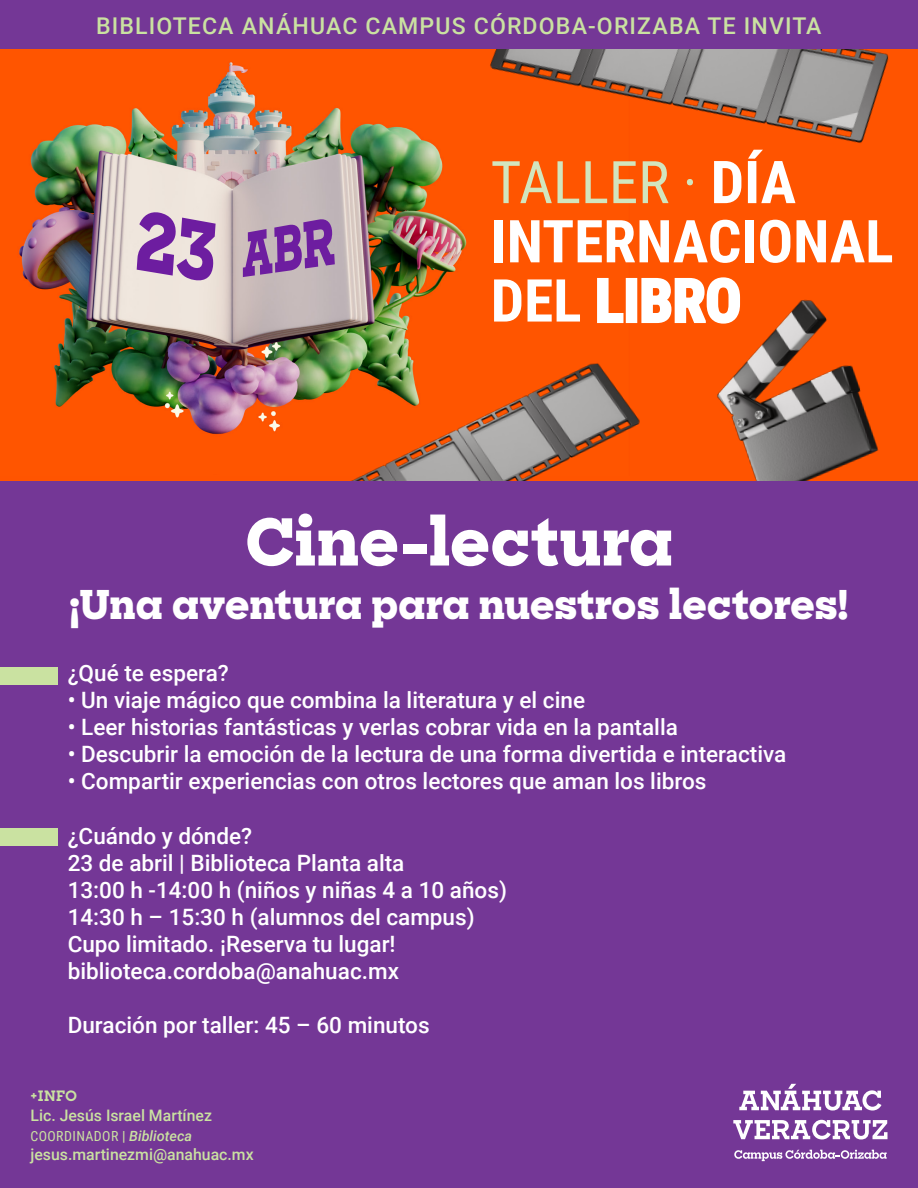
<style>
.page{position:relative;width:918px;height:1188px;background:#fff}
.page>*{position:absolute;margin:0;border:0;box-sizing:border-box;transform-origin:0 0}
.t1{font:800 64.65px "Sharp Slab";color:#fff}
.t2{font:700 59.25px/59.2px "Roboto Condensed";color:#fff}
.t3{font:58.8px "Roboto Condensed";color:#d2e5be}
.t4{font:800 39.75px "Sharp Slab";letter-spacing:-.015em;color:#fff}
.t5{font:500 23.1px "Roboto";letter-spacing:.05em;color:#cae2a1}
.t6{font:500 22.5px/27px "Roboto";color:#fff}
.t7{font:500 15.75px "Roboto";color:#cae2a1}
.t8{font:700 14.4px "Sharp Slab";color:#cae2a1}
.t9{font:13.95px "Roboto Condensed";letter-spacing:.03em;color:#cae2a1}
.s1{font-weight:700;font-size:59.25px;color:#fff}
.s2{font-family:"Roboto";font-weight:500}
.s3{font-family:"Roboto";font-weight:500;font-style:italic;font-size:14.4px}
</style>
<div class="page">
<div style="left:0;top:24px;width:918px;height:565px;background:#ff5400"></div>
<img style="left:19px;top:62px;width:611px;height:372px">
<svg style="left:137px;top:211px;width:79px;height:71px;background:#ac7ebd"></svg>
<svg style="left:243px;top:218px;width:92px;height:59px;background:#996bac"></svg>
<img style="left:401px;top:49px;width:488px;height:180px">
<img style="left:231px;top:336px;width:409px;height:145px">
<svg style="left:596px;top:276px;width:29px;height:49px"></svg>
<div style="left:626px;top:278px;width:11px;height:45px;border:3px solid #fff"></div>
<svg style="left:641px;top:277px;width:42px;height:47px"></svg>
<img style="left:683px;top:277px;width:196px;height:204px">
<div style="left:0;top:0;width:918px;height:49px;background:#743796"></div>
<div style="left:0;top:481px;width:918px;height:707px;background:#743796"></div>
<div style="left:0;top:667px;width:58px;height:18px;background:#cae2a1"></div>
<div style="left:0;top:828px;width:58px;height:18px;background:#cae2a1"></div>
<svg style="left:739px;top:1084px;width:143px;height:27px"></svg>
<svg style="left:733px;top:1120px;width:154px;height:19px"></svg>
<svg style="left:734px;top:1150px;width:153px;height:11px"></svg>
<p class="t5" style="left:96px;top:10px;width:727px">BIBLIOTECA ANÁHUAC CAMPUS CÓRDOBA-ORIZABA TE INVITA</p>
<h3 class="t3" style="left:491px;top:141px;width:307px">TALLER · <span class="s1">DÍA</span></h3>
<h2 class="t2" style="left:491px;top:209px;width:404px">INTERNACIONAL<br>DEL LIBRO</h2>
<h1 class="t1" style="left:245px;top:496px;width:430px">Cine-lectura</h1>
<h3 class="t4" style="left:69px;top:576px;width:781px">¡Una aventura para nuestros lectores!</h3>
<p class="t6" style="left:68px;top:659px;width:163px">¿Qué te espera?</p>
<p class="t6" style="left:68px;top:686px;width:519px">• Un viaje mágico que combina la literatura y el cine</p>
<p class="t6" style="left:68px;top:713px;width:612px">• Leer historias fantásticas y verlas cobrar vida en la pantalla</p>
<p class="t6" style="left:68px;top:740px;width:720px">• Descubrir la emoción de la lectura de una forma divertida e interactiva</p>
<p class="t6" style="left:68px;top:767px;width:640px">• Compartir experiencias con otros lectores que aman los libros</p>
<p class="t6" style="left:68px;top:821px;width:441px">¿Cuándo y dónde?<br>23 de abril | Biblioteca Planta alta<br>13:00 h -14:00 h (niños y niñas 4 a 10 años)<br>14:30 h – 15:30 h (alumnos del campus)<br>Cupo limitado. ¡Reserva tu lugar! biblioteca.cordoba@anahuac.mx</p>
<p class="t6" style="left:68px;top:1011px;width:363px">Duración por taller: 45 – 60 minutos</p>
<p class="t8" style="left:30px;top:1086px;width:48px">+INFO</p>
<p class="t7" style="left:30px;top:1104px;width:183px">Lic. Jesús Israel Martínez</p>
<p class="t9" style="left:30px;top:1126px;width:163px">COORDINADOR <span class="s2">|</span> <span class="s3">Biblioteca</span></p>
<p class="t7" style="left:30px;top:1144px;width:225px">jesus.martinezmi@anahuac.mx</p>
</div>
